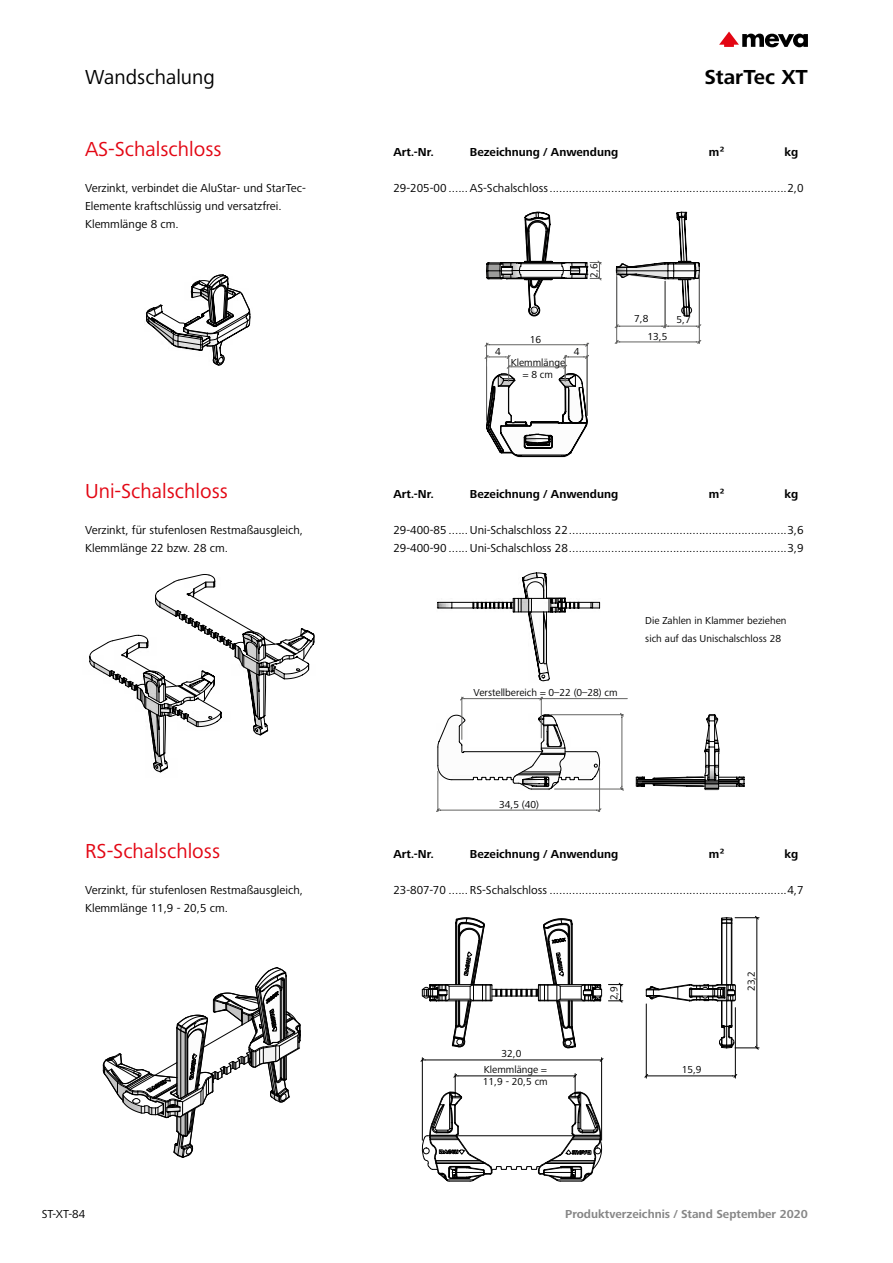
<style>
.page{position:relative;width:893px;height:1263px;background:#fff}
.page>*{position:absolute;margin:0;border:0;box-sizing:border-box;transform-origin:0 0}
.t1{font:21px "Frutiger Next LTW1 G";color:#e30613}
.t2{font:21px "Frutiger Next LTW1 G";color:#000}
.t3{font:700 21px "Frutiger Next LTW1 G";color:#000}
.t4{font:12px/18px "Frutiger Next LTW1 G";color:#000}
.t5{font:700 12px "Frutiger Next LTW1 G";color:#000}
.t6{font:700 12px "Frutiger Next LTW1 G";color:#878787}
.t7{font:10.5px/15.8px "Frutiger Next LTW1 G";color:#000}
</style>
<div class="page">
<svg style="left:719px;top:32px;width:89px;height:15px"></svg>
<svg style="left:103px;top:967px;width:198px;height:191px"></svg>
<svg style="left:422px;top:917px;width:180px;height:131px"></svg>
<hr style="left:425px;top:1060px;width:177px;height:1px;background:#000">
<hr style="left:601px;top:1058px;width:1px;height:82px;background:#000">
<hr style="left:422px;top:1058px;width:1px;height:82px;background:#000">
<svg style="left:422px;top:1074px;width:181px;height:108px"></svg>
<svg style="left:608px;top:983px;width:15px;height:19px"></svg>
<svg style="left:646px;top:916px;width:113px;height:133px"></svg>
<hr style="left:646px;top:1075px;width:87px;height:1px;background:#000">
<hr style="left:735px;top:1007px;width:1px;height:71px;background:#000">
<hr style="left:646px;top:1004px;width:1px;height:74px;background:#000">
<svg style="left:146px;top:274px;width:105px;height:91px"></svg>
<svg style="left:486px;top:211px;width:115px;height:106px"></svg>
<svg style="left:615px;top:211px;width:86px;height:133px"></svg>
<svg style="left:485px;top:343px;width:104px;height:115px"></svg>
<svg style="left:89px;top:574px;width:226px;height:199px"></svg>
<img style="left:635px;top:776px;width:110px;height:14px">
<svg style="left:636px;top:715px;width:108px;height:74px"></svg>
<svg style="left:437px;top:572px;width:164px;height:110px"></svg>
<svg style="left:436px;top:697px;width:191px;height:115px"></svg>
<h1 class="t2" style="left:85px;top:65px;width:131px">Wandschalung</h1>
<h1 class="t1" style="left:85px;top:137px;width:138px">AS-Schalschloss</h1>
<p class="t4" style="left:85px;top:179px;width:222px">Verzinkt, verbindet die AluStar- und StarTec-<br>Elemente kraftschlüssig und versatzfrei.<br>Klemmlänge 8 cm.</p>
<h1 class="t1" style="left:85px;top:479px;width:145px">Uni-Schalschloss</h1>
<p class="t4" style="left:85px;top:521px;width:220px">Verzinkt, für stufenlosen Restmaßausgleich,<br>Klemmlänge 22 bzw. 28 cm.</p>
<h1 class="t3" style="left:704px;top:65px;width:105px">StarTec XT</h1>
<p class="t5" style="left:393px;top:145px;width:42px">Art.-Nr.</p>
<p class="t5" style="left:470px;top:145px;width:150px">Bezeichnung / Anwendung</p>
<p class="t5" style="left:709px;top:145px;width:17px">m²</p>
<p class="t5" style="left:784px;top:145px;width:15px">kg</p>
<p class="t4" style="left:393px;top:179px;width:412px">29-205-00 ......AS-Schalschloss.........................................................................2,0</p>
<p class="t7" style="left:586px;top:278px;width:16px;rotate:-90deg">2,6</p>
<p class="t7" style="left:530px;top:332px;width:13px">16</p>
<p class="t7" style="left:495px;top:344px;width:7px">4</p>
<p class="t7" style="left:574px;top:344px;width:7px">4</p>
<p class="t7" style="left:511px;top:356px;width:56px;line-height:12.6px;text-align:center">Klemmlänge = 8 cm</p>
<p class="t7" style="left:634px;top:311px;width:16px">7,8</p>
<p class="t7" style="left:676px;top:312px;width:16px">5,7</p>
<p class="t7" style="left:647px;top:329px;width:21px">13,5</p>
<p class="t5" style="left:393px;top:487px;width:42px">Art.-Nr.</p>
<p class="t5" style="left:470px;top:487px;width:150px">Bezeichnung / Anwendung</p>
<p class="t5" style="left:709px;top:487px;width:17px">m²</p>
<p class="t5" style="left:784px;top:487px;width:15px">kg</p>
<p class="t4" style="left:393px;top:521px;width:412px">29-400-85 ......Uni-Schalschloss 22...................................................................3,6<br>29-400-90 ......Uni-Schalschloss 28...................................................................3,9</p>
<p class="t7" style="left:473px;top:685px;width:146px">Verstellbereich = 0–22 (0–28) cm</p>
<p class="t7" style="left:645px;top:612px;width:143px;line-height:18px">Die Zahlen in Klammer beziehen sich auf das Unischalschloss 28</p>
<p class="t7" style="left:499px;top:797px;width:41px">34,5 (40)</p>
<h1 class="t1" style="left:85px;top:839px;width:137px">RS-Schalschloss</h1>
<p class="t4" style="left:85px;top:881px;width:220px">Verzinkt, für stufenlosen Restmaßausgleich,<br>Klemmlänge 11,9 - 20,5 cm.</p>
<p class="t4" style="left:393px;top:881px;width:412px">23-807-70 ...... RS-Schalschloss .........................................................................4,7</p>
<p class="t5" style="left:393px;top:847px;width:42px">Art.-Nr.</p>
<p class="t5" style="left:470px;top:847px;width:150px">Bezeichnung / Anwendung</p>
<p class="t5" style="left:709px;top:847px;width:17px">m²</p>
<p class="t5" style="left:784px;top:847px;width:15px">kg</p>
<p class="t4" style="left:42px;top:1205px;width:45px">ST-XT-84</p>
<p class="t7" style="left:484px;top:1046px;width:65px;text-indent:18px">32,0<br>Klemmlänge =</p>
<p class="t7" style="left:483px;top:1074px;width:66px">11,9 - 20,5 cm</p>
<p class="t7" style="left:606px;top:1000px;width:16px;rotate:-90deg">2,9</p>
<p class="t7" style="left:682px;top:1062px;width:21px">15,9</p>
<p class="t7" style="left:744px;top:991px;width:21px;rotate:-90deg">23,2</p>
<p class="t6" style="left:565px;top:1207px;width:244px">Produktverzeichnis / Stand September 2020</p>
</div>
